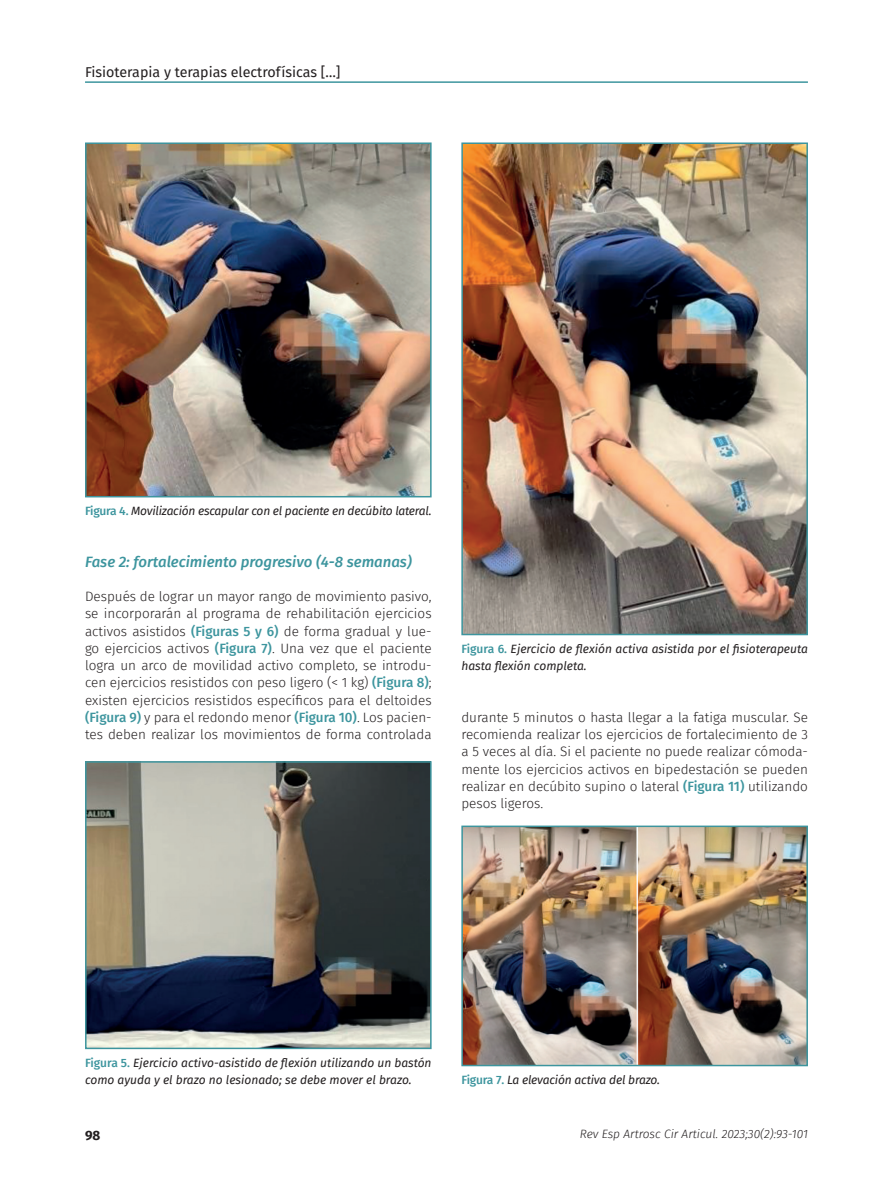
<style>
.page{position:relative;width:893px;height:1191px;background:#fff}
.page>*{position:absolute;margin:0;border:0;box-sizing:border-box;transform-origin:0 0}
.t1{font:italic 500 15px "Fira Sans FS";color:#3d959e}
.t2{font:14.25px "Fira Sans FS";color:#231f20}
.t3{font:13.5px/17.2px "Fira Sans Light FS";color:#231f20;text-align:justify}
.t4{font:700 13.5px "Fira Sans FS";color:#231f20}
.t5{font:italic 12px/17.2px "Fira Sans FS";color:#231f20}
.t6{font:italic 12px "Fira Sans FS";letter-spacing:-.02em;color:#231f20}
.t7{font:italic 300 12px "Fira Sans FS";color:#231f20}
.s1{font-weight:500;font-style:normal;color:#3d959e}
.s2{font-family:"Fira Sans FS";font-weight:500;color:#3d959e}
</style>
<div class="page">
<hr style="left:85px;top:81px;width:723px;height:2px;background:#3d959e">
<img style="left:88px;top:145px;width:341px;height:349px">
<div style="left:85px;top:142px;width:347px;height:355px;border:2px solid #3d959e"></div>
<img style="left:464px;top:145px;width:341px;height:487px">
<div style="left:461px;top:142px;width:347px;height:493px;border:2px solid #3d959e"></div>
<img style="left:88px;top:764px;width:341px;height:282px">
<div style="left:85px;top:761px;width:347px;height:288px;border:2px solid #3d959e"></div>
<img style="left:464px;top:828px;width:341px;height:235px">
<div style="left:461px;top:825px;width:347px;height:241px;border:2px solid #3d959e"></div>
<p class="t2" style="left:85px;top:62px;width:257px">Fisioterapia y terapias electrofísicas […]</p>
<p class="t6" style="left:85px;top:502px;width:348px"><span class="s1">Figura 4.</span> Movilización escapular con el paciente en decúbito lateral.</p>
<p class="t1" style="left:85px;top:550px;width:328px">Fase 2: fortalecimiento progresivo (4-8 semanas)</p>
<p class="t3" style="left:85px;top:588px;width:348px">Después de lograr un mayor rango de movimiento pasivo, se incorporarán al programa de rehabilitación ejercicios activos asistidos <span class="s2">(Figuras 5 y 6)</span> de forma gradual y lue&shy;go ejercicios activos <span class="s2">(Figura 7)</span>. Una vez que el paciente logra un arco de movilidad activo completo, se introdu&shy;cen ejercicios resistidos con peso ligero (&lt; 1 kg) <span class="s2">(Figura 8)</span>; existen ejercicios resistidos específicos para el deltoides <span class="s2">(Figura 9)</span> y para el redondo menor <span class="s2">(Figura 10)</span>. Los pacien&shy;tes deben realizar los movimientos de forma controlada</p>
<p class="t5" style="left:461px;top:640px;width:348px"><span class="s1">Figura 6.</span> Ejercicio de flexión activa asistida por el fisioterapeuta hasta flexión completa.</p>
<p class="t3" style="left:461px;top:708px;width:348px">durante 5 minutos o hasta llegar a la fatiga muscular. Se recomienda realizar los ejercicios de fortalecimiento de 3 a 5 veces al día. Si el paciente no puede realizar cómoda&shy;mente los ejercicios activos en bipedestación se pueden realizar en decúbito supino o lateral <span class="s2">(Figura 11)</span> utilizando pesos ligeros.</p>
<p class="t5" style="left:85px;top:1054px;width:348px"><span class="s1">Figura 5.</span> Ejercicio activo-asistido de flexión utilizando un bastón como ayuda y el brazo no lesionado; se debe mover el brazo.</p>
<p class="t5" style="left:461px;top:1071px;width:200px"><span class="s1">Figura 7.</span> La elevación activa del brazo.</p>
<p class="t4" style="left:85px;top:1124px;width:17px">98</p>
<p class="t7" style="left:580px;top:1125px;width:230px">Rev Esp Artrosc Cir Articul. 2023;30(2):93-101</p>
</div>
